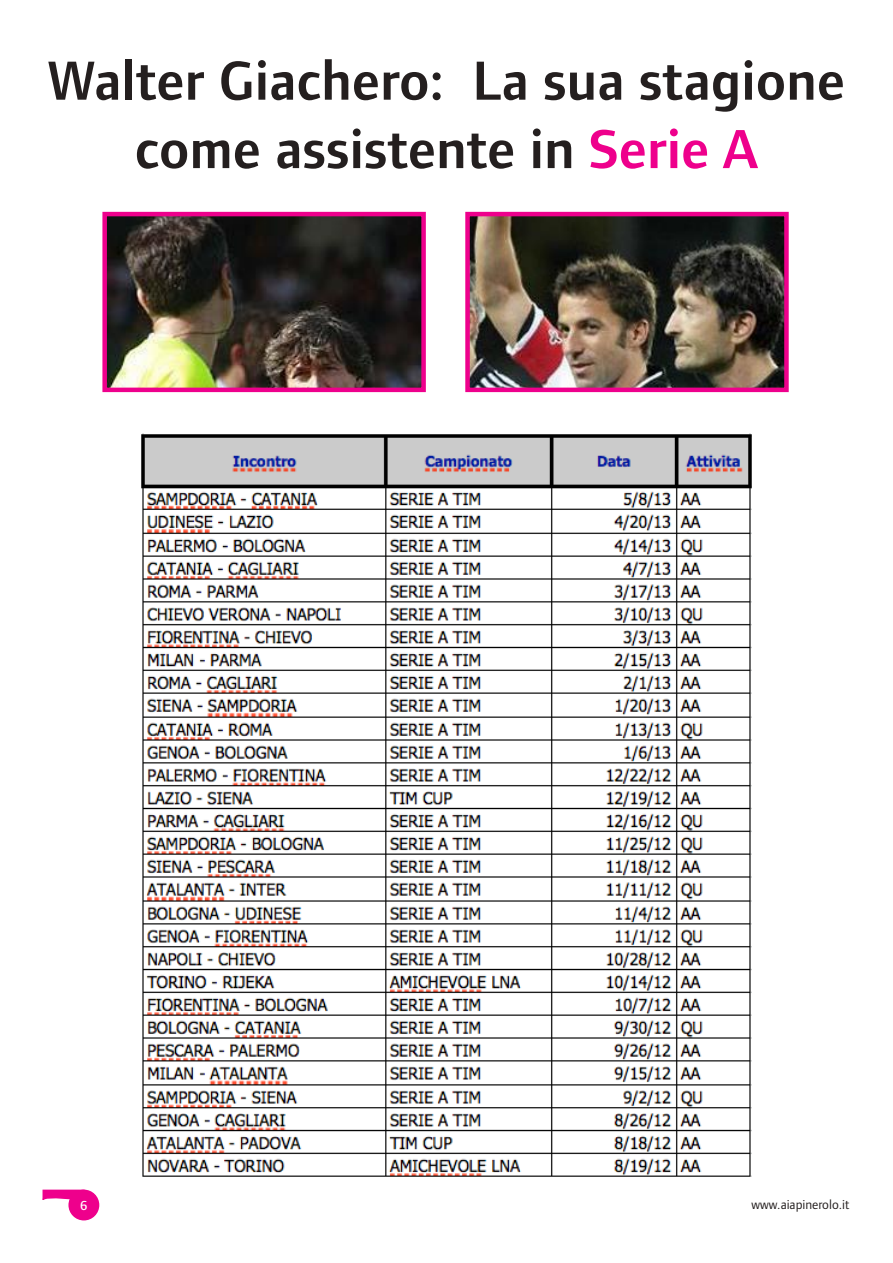
<style>
.page{position:relative;width:893px;height:1263px;background:#fff}
.page>*{position:absolute;margin:0;border:0;box-sizing:border-box;transform-origin:0 0}
.t1{font:600 57px/68.4px "Foundry Form Sans";color:#241f1f;text-align:center}
.t2{font:13.5px "Foundry Form Sans";color:#241f1f}
.t3{font:500 13.5px "Foundry Form Sans";color:#fff}
.s1{color:#ee008c}
</style>
<div class="page">
<img style="left:141px;top:434px;width:611px;height:743px">
<img style="left:470px;top:217px;width:314px;height:170px">
<div style="left:465px;top:212px;width:324px;height:180px;border:4px solid #ee008c"></div>
<img style="left:107px;top:217px;width:314px;height:170px">
<div style="left:102px;top:212px;width:324px;height:180px;border:4px solid #ee008c"></div>
<div style="left:69px;top:1190px;width:30px;height:30px;background:#ee008c;border-radius:50%"></div>
<div style="left:68px;top:1189px;width:31px;height:31px;border:2px solid #ee008c;border-radius:50%"></div>
<svg style="left:42px;top:1189px;width:43px;height:12px"></svg>
<p class="t1" style="left:48px;top:46px;width:798px">Walter Giachero: La sua stagione come assistente in <span class="s1">Serie A</span></p>
<p class="t3" style="left:81px;top:1198px;width:8px">6</p>
<p class="t2" style="left:752px;top:1197px;width:99px">www.aiapinerolo.it</p>
</div>
